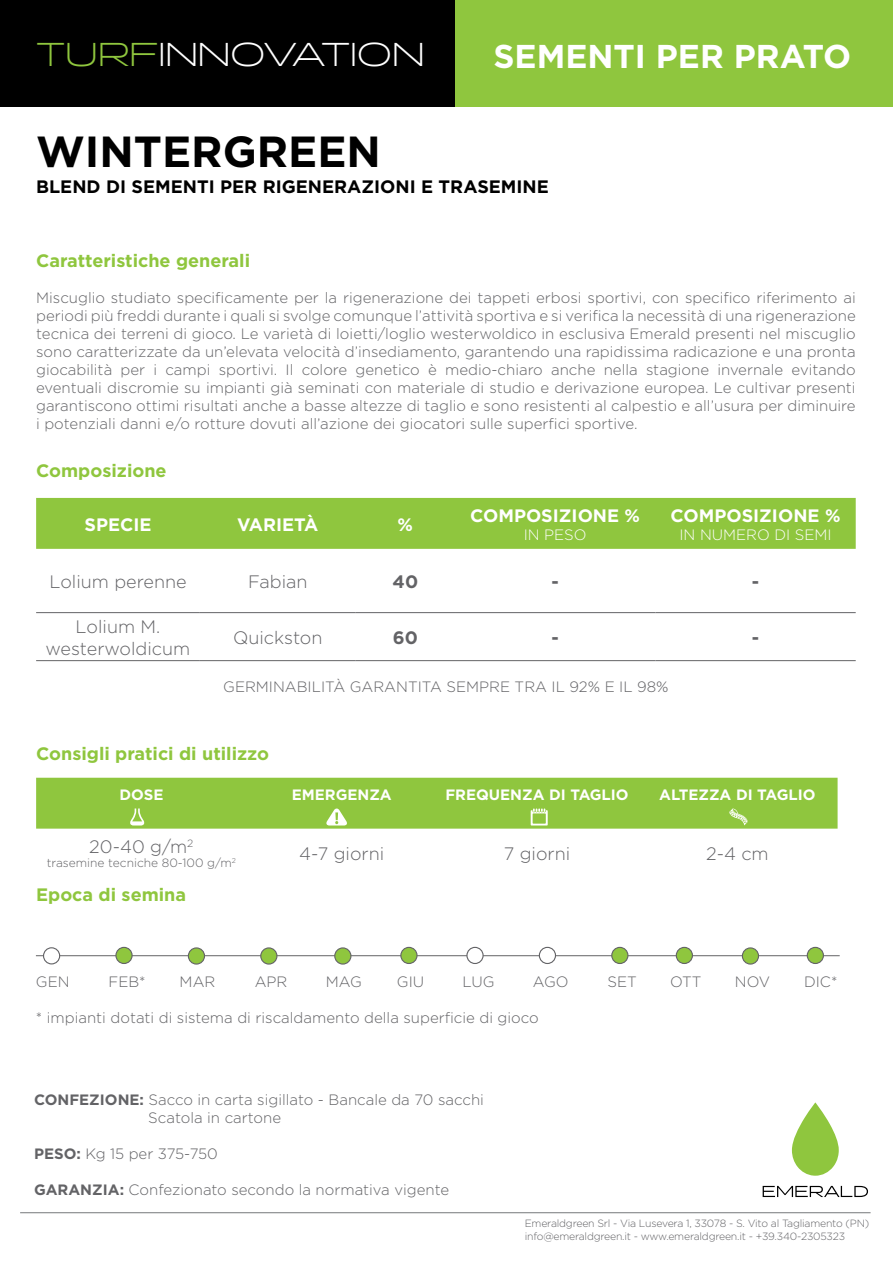
<style>
.page{position:relative;width:893px;height:1263px;background:#fff}
.page>*{position:absolute;margin:0;border:0;box-sizing:border-box;transform-origin:0 0}
.t1{font:700 43.5px "Gotham";color:#000}
.t2{font:700 33px "Gotham";color:#fff}
.t3{font:300 33px "Halogen";color:#fff}
.t4{font:300 18px "Gotham";color:#636366}
.t5{font:700 18px "Gotham";color:#8fc63e}
.t6{font:700 18px "Gotham";color:#000}
.t7{font:700 18px "Gotham";color:#fff}
.t8{font:700 18px "Gotham";color:#636366}
.t9{font:300 15px/18px "Gotham";color:#636366;text-align:justify}
.t10{font:700 15px "Gotham";color:#fff}
.t11{font:300 15px "Gotham";color:#fff}
.t12{font:300 12px "Gotham";color:#636366}
.t13{font:300 10.5px/12.6px "Gotham";letter-spacing:-.02em;color:#636366}
.s1{color:#8fc63e}
.s2{font-weight:700}
</style>
<div class="page">
<div style="left:455px;top:0;width:438px;height:107px;background:#8fc63e"></div>
<div style="left:0;top:0;width:455px;height:107px;background:#000"></div>
<hr style="left:20px;top:1212px;width:851px;height:1px;background:#76787b">
<svg style="left:792px;top:1102px;width:47px;height:74px"></svg>
<svg style="left:763px;top:1186px;width:105px;height:11px"></svg>
<hr style="left:36px;top:955px;width:804px;height:1px;background:#636366">
<div style="left:44px;top:948px;width:16px;height:16px;background:#fff;border-radius:50%"></div>
<div style="left:43px;top:947px;width:17px;height:17px;border:1px solid #636366;border-radius:50%"></div>
<div style="left:116px;top:947px;width:16px;height:16px;background:#8fc63e;border-radius:50%"></div>
<div style="left:115px;top:947px;width:18px;height:17px;border:1px solid #636366;border-radius:50%"></div>
<div style="left:188px;top:948px;width:16px;height:16px;background:#8fc63e;border-radius:50%"></div>
<div style="left:188px;top:947px;width:17px;height:17px;border:1px solid #636366;border-radius:50%"></div>
<div style="left:261px;top:948px;width:16px;height:16px;background:#8fc63e;border-radius:50%"></div>
<div style="left:260px;top:947px;width:17px;height:17px;border:1px solid #636366;border-radius:50%"></div>
<div style="left:335px;top:948px;width:16px;height:16px;background:#8fc63e;border-radius:50%"></div>
<div style="left:334px;top:947px;width:17px;height:17px;border:1px solid #636366;border-radius:50%"></div>
<div style="left:401px;top:947px;width:16px;height:16px;background:#8fc63e;border-radius:50%"></div>
<div style="left:400px;top:947px;width:18px;height:17px;border:1px solid #636366;border-radius:50%"></div>
<div style="left:467px;top:947px;width:16px;height:16px;background:#fff;border-radius:50%"></div>
<div style="left:466px;top:947px;width:18px;height:17px;border:1px solid #636366;border-radius:50%"></div>
<div style="left:539px;top:947px;width:16px;height:16px;background:#fff;border-radius:50%"></div>
<div style="left:539px;top:947px;width:17px;height:17px;border:1px solid #636366;border-radius:50%"></div>
<div style="left:612px;top:947px;width:16px;height:16px;background:#8fc63e;border-radius:50%"></div>
<div style="left:611px;top:947px;width:17px;height:17px;border:1px solid #636366;border-radius:50%"></div>
<div style="left:676px;top:947px;width:16px;height:16px;background:#8fc63e;border-radius:50%"></div>
<div style="left:676px;top:947px;width:17px;height:17px;border:1px solid #636366;border-radius:50%"></div>
<div style="left:807px;top:947px;width:16px;height:16px;background:#8fc63e;border-radius:50%"></div>
<div style="left:807px;top:947px;width:17px;height:17px;border:1px solid #636366;border-radius:50%"></div>
<div style="left:742px;top:948px;width:16px;height:16px;background:#8fc63e;border-radius:50%"></div>
<div style="left:742px;top:947px;width:17px;height:17px;border:1px solid #636366;border-radius:50%"></div>
<div style="left:36px;top:778px;width:802px;height:51px;background:#8fc63e"></div>
<div style="left:36px;top:498px;width:820px;height:51px;background:#8fc63e"></div>
<hr style="left:36px;top:660px;width:164px;height:1px;background:#636366">
<hr style="left:200px;top:660px;width:156px;height:1px;background:#636366">
<hr style="left:356px;top:660px;width:99px;height:1px;background:#636366">
<hr style="left:455px;top:660px;width:200px;height:1px;background:#636366">
<hr style="left:655px;top:660px;width:201px;height:1px;background:#636366">
<hr style="left:36px;top:612px;width:164px;height:1px;background:#636366">
<hr style="left:200px;top:612px;width:156px;height:1px;background:#636366">
<hr style="left:356px;top:612px;width:99px;height:1px;background:#636366">
<hr style="left:455px;top:612px;width:200px;height:1px;background:#636366">
<hr style="left:655px;top:612px;width:201px;height:1px;background:#636366">
<h2 class="t3" style="left:36px;top:34px;width:390px"><span class="s1">TURF</span>INNOVATION</h2>
<p class="t1" style="left:36px;top:122px;width:346px">WINTERGREEN</p>
<h2 class="t2" style="left:493px;top:35px;width:359px">SEMENTI PER PRATO</h2>
<p class="t6" style="left:36px;top:175px;width:514px">BLEND DI SEMENTI PER RIGENERAZIONI E TRASEMINE</p>
<p class="t5" style="left:36px;top:249px;width:215px">Caratteristiche generali</p>
<p class="t9" style="left:36px;top:289px;width:821px">Miscuglio studiato specificamente per la rigenerazione dei tappeti erbosi sportivi, con specifico riferimento ai periodi più freddi durante i quali si svolge comunque l’attività sportiva e si verifica la necessità di una rigenerazione tecnica dei terreni di gioco. Le varietà di loietti/loglio westerwoldico in esclusiva Emerald presenti nel miscuglio sono caratterizzate da un’elevata velocità d’insediamento, garantendo una rapidissima radicazione e una pronta giocabilità per i campi sportivi. Il colore genetico è medio-chiaro anche nella stagione invernale evitando eventuali discromie su impianti già seminati con materiale di studio e derivazione europea. Le cultivar presenti garantiscono ottimi risultati anche a basse altezze di taglio e sono resistenti al calpestio e all’usura per diminuire i potenziali danni e/o rotture dovuti all’azione dei giocatori sulle superfici sportive.</p>
<p class="t5" style="left:36px;top:458px;width:132px">Composizione</p>
<p class="t7" style="left:84px;top:512px;width:68px">SPECIE</p>
<p class="t7" style="left:237px;top:512px;width:83px">VARIETÀ</p>
<p class="t7" style="left:398px;top:512px;width:17px">%</p>
<p class="t7" style="left:470px;top:503px;width:171px">COMPOSIZIONE %</p>
<p class="t11" style="left:524px;top:525px;width:64px">IN PESO</p>
<p class="t7" style="left:671px;top:503px;width:171px">COMPOSIZIONE %</p>
<p class="t11" style="left:679px;top:525px;width:153px">IN NUMERO DI SEMI</p>
<p class="t4" style="left:49px;top:570px;width:139px">Lolium perenne</p>
<p class="t4" style="left:248px;top:570px;width:61px">Fabian</p>
<p class="t8" style="left:393px;top:570px;width:27px">40</p>
<p class="t8" style="left:551px;top:570px;width:9px">-</p>
<p class="t8" style="left:752px;top:570px;width:9px">-</p>
<p class="t4" style="left:76px;top:615px;width:86px">Lolium M.</p>
<p class="t4" style="left:46px;top:637px;width:146px">westerwoldicum</p>
<p class="t4" style="left:233px;top:626px;width:91px">Quickston</p>
<p class="t8" style="left:393px;top:625px;width:27px">60</p>
<p class="t8" style="left:551px;top:625px;width:9px">-</p>
<p class="t8" style="left:752px;top:625px;width:9px">-</p>
<p class="t9" style="left:223px;top:677px;width:447px">GERMINABILITÀ GARANTITA SEMPRE TRA IL 92% E IL 98%</p>
<p class="t5" style="left:36px;top:742px;width:234px">Consigli pratici di utilizzo</p>
<p class="t10" style="left:119px;top:785px;width:46px">DOSE</p>
<p class="t10" style="left:292px;top:785px;width:102px">EMERGENZA</p>
<p class="t10" style="left:445px;top:785px;width:185px">FREQUENZA DI TAGLIO</p>
<p class="t10" style="left:659px;top:785px;width:158px">ALTEZZA DI TAGLIO</p>
<p class="t4" style="left:89px;top:835px;width:106px">20-40 g/m<sup>2</sup></p>
<p class="t12" style="left:47px;top:855px;width:191px">trasemine tecniche 80-100 g/m<sup>2</sup></p>
<p class="t4" style="left:299px;top:842px;width:87px">4-7 giorni</p>
<p class="t4" style="left:504px;top:842px;width:68px">7 giorni</p>
<p class="t4" style="left:706px;top:842px;width:64px">2-4 cm</p>
<p class="t5" style="left:36px;top:883px;width:151px">Epoca di semina</p>
<p class="t9" style="left:36px;top:972px;width:35px">GEN</p>
<p class="t9" style="left:109px;top:972px;width:39px">FEB*</p>
<p class="t9" style="left:180px;top:972px;width:37px">MAR</p>
<p class="t9" style="left:255px;top:972px;width:34px">APR</p>
<p class="t9" style="left:326px;top:972px;width:38px">MAG</p>
<p class="t9" style="left:397px;top:972px;width:29px">GIU</p>
<p class="t9" style="left:463px;top:972px;width:34px">LUG</p>
<p class="t9" style="left:533px;top:972px;width:37px">AGO</p>
<p class="t9" style="left:608px;top:972px;width:31px">SET</p>
<p class="t9" style="left:670px;top:972px;width:33px">OTT</p>
<p class="t9" style="left:735px;top:972px;width:37px">NOV</p>
<p class="t9" style="left:804px;top:972px;width:35px">DIC*</p>
<p class="t9" style="left:36px;top:1008px;width:504px">* impianti dotati di sistema di riscaldamento della superficie di gioco</p>
<p class="t9" style="left:34px;top:1090px;width:451px"><span class="s2">CONFEZIONE:</span> Sacco in carta sigillato - Bancale da 70 sacchi</p>
<p class="t9" style="left:148px;top:1108px;width:134px">Scatola in cartone</p>
<p class="t9" style="left:34px;top:1144px;width:185px"><span class="s2">PESO:</span> Kg 15 per 375-750</p>
<p class="t9" style="left:34px;top:1180px;width:417px"><span class="s2">GARANZIA:</span> Confezionato secondo la normativa vigente</p>
<p class="t13" style="left:525px;top:1217px;width:346px">Emeraldgreen Srl - Via Lusevera 1, 33078 - S. Vito al Tagliamento (PN) info@emeraldgreen.it - www.emeraldgreen.it - +39.340-2305323</p>
</div>
